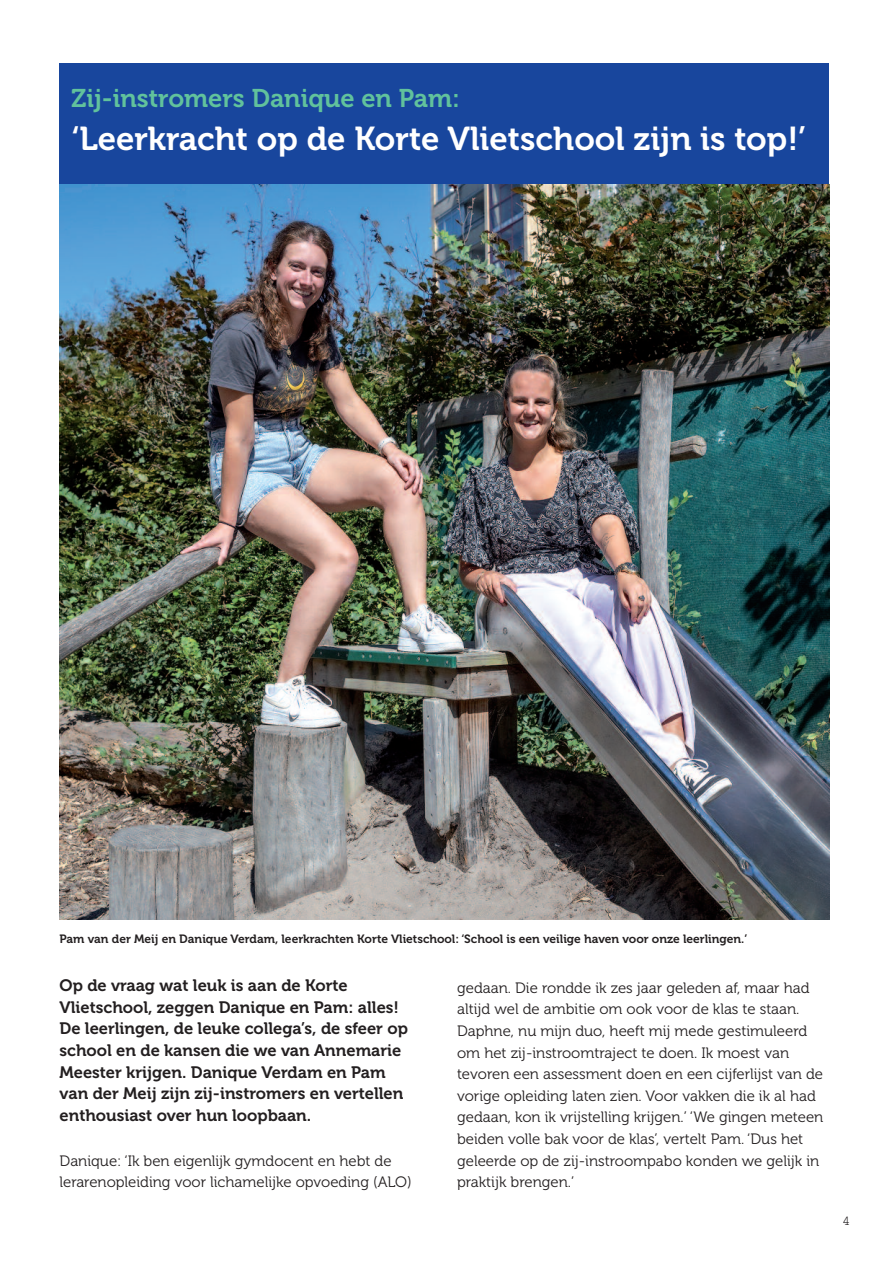
<style>
.page{position:relative;width:893px;height:1263px;background:#fff}
.page>*{position:absolute;margin:0;border:0;box-sizing:border-box;transform-origin:0 0}
.t1{font:33px "Museo 700";color:#fff}
.t2{font:25.5px "Museo 700";color:#61c29c}
.t3{font:16.5px/21.6px "Museo 700";color:#231f20}
.t4{font:15px/21.6px "Museo 300";color:#231f20}
.t5{font:13.5px "Courier";color:#231f20}
.t6{font:12px "Museo 700";color:#231f20}
</style>
<div class="page">
<div style="left:60px;top:64px;width:769px;height:168px;background:#18469d"></div>
<img style="left:60px;top:184px;width:769px;height:736px">
<h2 class="t2" style="left:72px;top:89px;width:390px">Zij-instromers Danique en Pam:</h2>
<h1 class="t1" style="left:72px;top:127px;width:736px">‘Leerkracht op de Korte Vlietschool zijn is top!’</h1>
<p class="t6" style="left:60px;top:934px;width:689px">Pam van der Meij en Danique Verdam, leerkrachten Korte Vlietschool: ‘School is een veilige haven voor onze leerlingen.’</p>
<p class="t3" style="left:60px;top:976px;width:350px">Op de vraag wat leuk is aan de Korte Vlietschool, zeggen Danique en Pam: alles!<br>De leerlingen, de leuke collega’s, de sfeer op school en de kansen die we van Annemarie Meester krijgen. Danique Verdam en Pam van der Meij zijn zij-instromers en vertellen enthousiast over hun loopbaan.</p>
<p class="t4" style="left:60px;top:1151px;width:354px">Danique: ‘Ik ben eigenlijk gymdocent en hebt de lerarenopleiding voor lichamelijke opvoeding (ALO)</p>
<p class="t4" style="left:457px;top:978px;width:368px">gedaan. Die rondde ik zes jaar geleden af, maar had altijd wel de ambitie om ook voor de klas te staan.<br>Daphne, nu mijn duo, heeft mij mede gestimuleerd om het zij-instroomtraject te doen. Ik moest van tevoren een assessment doen en een cijferlijst van de vorige opleiding laten zien. Voor vakken die ik al had gedaan, kon ik vrijstelling krijgen.’ ‘We gingen meteen beiden volle bak voor de klas’, vertelt Pam. ‘Dus het geleerde op de zij-instroompabo konden we gelijk in praktijk brengen.’</p>
<p class="t5" style="left:843px;top:1216px;width:10px">4</p>
</div>
